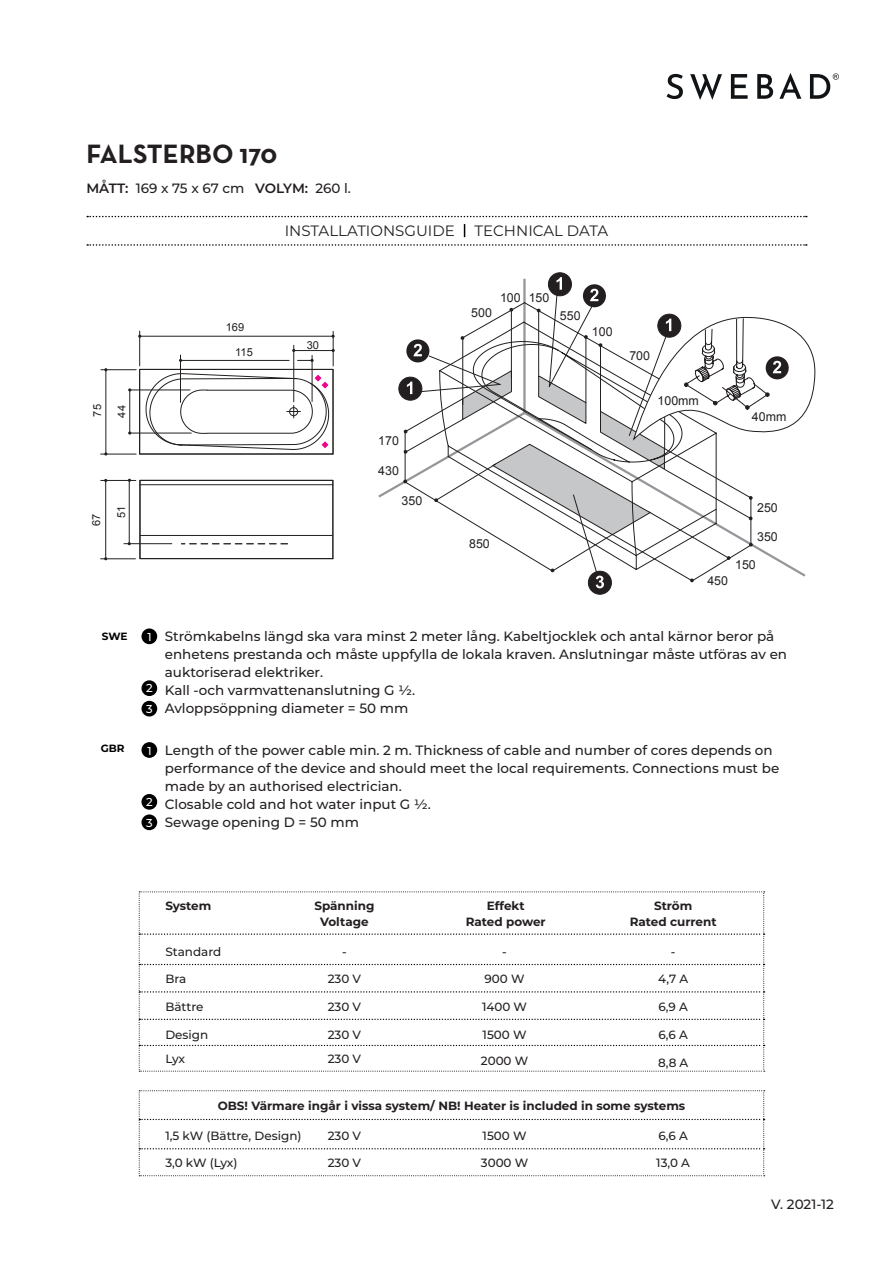
<style>
.page{position:relative;width:893px;height:1263px;background:#fff}
.page>*{position:absolute;margin:0;border:0;box-sizing:border-box;transform-origin:0 0}
.t1{font:700 27px "Neutra Text";color:#231f20}
.t2{font:15px "Montserrat";color:#231f20}
.t3{font:500 13.5px/18px "Montserrat";color:#231f20}
.t4{font:12.45px "Arial";color:#231f20}
.t5{font:500 12px "Montserrat";color:#231f20}
.t6{font:700 12px "Montserrat";color:#231f20}
.t7{font:500 11.55px "Montserrat";color:#fff}
.t8{font:11.1px "Arial";color:#231f20}
.t9{font:700 10.5px "Montserrat";color:#000001}
.s1{font-weight:600}
</style>
<div class="page">
<svg style="left:666px;top:74px;width:17px;height:25px"></svg>
<svg style="left:690px;top:74px;width:32px;height:26px"></svg>
<svg style="left:731px;top:74px;width:17px;height:25px"></svg>
<svg style="left:757px;top:74px;width:16px;height:25px"></svg>
<svg style="left:779px;top:73px;width:22px;height:26px"></svg>
<svg style="left:810px;top:73px;width:29px;height:26px"></svg>
<div style="left:588px;top:571px;width:23px;height:23px;background:#231f20;border-radius:50%"></div>
<div style="left:588px;top:571px;width:24px;height:23px;border:1px solid #231f20;border-radius:50%"></div>
<div style="left:399px;top:377px;width:23px;height:23px;background:#231f20;border-radius:50%"></div>
<div style="left:398px;top:377px;width:24px;height:23px;border:1px solid #231f20;border-radius:50%"></div>
<div style="left:548px;top:273px;width:23px;height:23px;background:#231f20;border-radius:50%"></div>
<div style="left:548px;top:272px;width:24px;height:24px;border:1px solid #231f20;border-radius:50%"></div>
<svg style="left:403px;top:277px;width:412px;height:311px"></svg>
<div style="left:139px;top:480px;width:194px;height:79px;border:1px solid #231f20"></div>
<div style="left:139px;top:369px;width:194px;height:85px;border:1px solid #231f20"></div>
<hr style="left:129px;top:433px;width:62px;height:1px;background:#231f20">
<hr style="left:129px;top:390px;width:61px;height:1px;background:#231f20">
<hr style="left:129px;top:390px;width:1px;height:42px;background:#231f20">
<hr style="left:101px;top:454px;width:35px;height:1px;background:#231f20">
<hr style="left:101px;top:369px;width:35px;height:1px;background:#231f20">
<hr style="left:106px;top:370px;width:1px;height:84px;background:#231f20">
<hr style="left:180px;top:355px;width:1px;height:47px;background:#231f20">
<hr style="left:312px;top:355px;width:1px;height:46px;background:#231f20">
<hr style="left:180px;top:360px;width:109px;height:1px;background:#231f20">
<svg style="left:297px;top:359px;width:17px;height:3px"></svg>
<hr style="left:139px;top:331px;width:1px;height:35px;background:#231f20">
<hr style="left:333px;top:331px;width:1px;height:35px;background:#231f20">
<hr style="left:140px;top:336px;width:193px;height:1px;background:#231f20">
<hr style="left:293px;top:345px;width:1px;height:57px;background:#231f20">
<hr style="left:294px;top:350px;width:39px;height:1px;background:#231f20">
<hr style="left:333px;top:369px;width:1px;height:85px;background:#231f20">
<hr style="left:140px;top:369px;width:193px;height:1px;background:#231f20">
<hr style="left:139px;top:369px;width:1px;height:85px;background:#231f20">
<hr style="left:140px;top:454px;width:193px;height:1px;background:#231f20">
<hr style="left:101px;top:480px;width:35px;height:1px;background:#231f20">
<hr style="left:101px;top:558px;width:34px;height:1px;background:#231f20">
<hr style="left:140px;top:480px;width:193px;height:1px;background:#231f20">
<hr style="left:140px;top:558px;width:193px;height:1px;background:#231f20">
<hr style="left:140px;top:484px;width:193px;height:1px;background:#231f20">
<hr style="left:105px;top:480px;width:1px;height:78px;background:#231f20">
<hr style="left:140px;top:485px;width:1px;height:73px;background:#231f20">
<hr style="left:333px;top:480px;width:1px;height:79px;background:#231f20">
<svg style="left:181px;top:543px;width:106px;height:1px"></svg>
<hr style="left:129px;top:480px;width:1px;height:64px;background:#231f20">
<hr style="left:140px;top:535px;width:193px;height:1px;background:#231f20">
<hr style="left:124px;top:543px;width:48px;height:1px;background:#231f20">
<svg style="left:146px;top:373px;width:183px;height:77px"></svg>
<svg style="left:87px;top:216px;width:720px;height:1px"></svg>
<svg style="left:87px;top:244px;width:720px;height:2px"></svg>
<svg style="left:464px;top:224px;width:1px;height:13px"></svg>
<div style="left:141px;top:628px;width:16px;height:16px;background:#000001;border-radius:50%"></div>
<div style="left:141px;top:742px;width:16px;height:16px;background:#000001;border-radius:50%"></div>
<div style="left:141px;top:680px;width:16px;height:16px;background:#000001;border-radius:50%"></div>
<div style="left:141px;top:794px;width:16px;height:16px;background:#000001;border-radius:50%"></div>
<div style="left:141px;top:701px;width:16px;height:15px;background:#000001;border-radius:50%"></div>
<div style="left:141px;top:814px;width:16px;height:16px;background:#000001;border-radius:50%"></div>
<svg style="left:139px;top:891px;width:626px;height:180px"></svg>
<svg style="left:139px;top:1090px;width:626px;height:86px"></svg>
<p class="t1" style="left:86px;top:137px;width:193px">FALSTERBO 170</p>
<p class="t3" style="left:86px;top:178px;width:266px"><span class="s1">MÅTT:</span> 169 x 75 x 67 cm <span class="s1">VOLYM:</span> 260 l.</p>
<p class="t2" style="left:285px;top:221px;width:172px">INSTALLATIONSGUIDE</p>
<p class="t2" style="left:475px;top:221px;width:135px">TECHNICAL DATA</p>
<p class="t8" style="left:90px;top:417px;width:14px;rotate:-90deg">75</p>
<p class="t8" style="left:114px;top:418px;width:14px;rotate:-90deg">44</p>
<p class="t8" style="left:89px;top:526px;width:14px;rotate:-90deg">67</p>
<p class="t8" style="left:114px;top:518px;width:14px;rotate:-90deg">51</p>
<p class="t9" style="left:102px;top:628px;width:27px">SWE</p>
<p class="t8" style="left:226px;top:320px;width:20px">169</p>
<p class="t8" style="left:235px;top:345px;width:19px">115</p>
<p class="t8" style="left:307px;top:337px;width:14px">30</p>
<p class="t4" style="left:378px;top:432px;width:22px">170</p>
<p class="t4" style="left:378px;top:462px;width:22px">430</p>
<p class="t4" style="left:402px;top:492px;width:22px">350</p>
<p class="t4" style="left:471px;top:304px;width:22px">500</p>
<p class="t4" style="left:500px;top:289px;width:51px">100 150</p>
<p class="t4" style="left:560px;top:307px;width:22px">550</p>
<p class="t4" style="left:592px;top:323px;width:22px">100</p>
<p class="t4" style="left:629px;top:347px;width:22px">700</p>
<p class="t4" style="left:658px;top:392px;width:43px">100mm</p>
<p class="t4" style="left:752px;top:408px;width:36px">40mm</p>
<p class="t4" style="left:469px;top:535px;width:22px">850</p>
<p class="t4" style="left:707px;top:572px;width:22px">450</p>
<p class="t4" style="left:757px;top:498px;width:22px">250</p>
<p class="t4" style="left:757px;top:528px;width:22px">350</p>
<p class="t4" style="left:735px;top:556px;width:22px">150</p>
<p class="t7" style="left:147px;top:629px;width:6px">1</p>
<p class="t7" style="left:146px;top:680px;width:8px">2</p>
<p class="t7" style="left:146px;top:701px;width:8px">3</p>
<p class="t3" style="left:165px;top:627px;width:611px">Strömkabelns längd ska vara minst 2 meter lång. Kabeltjocklek och antal kärnor beror på</p>
<p class="t3" style="left:165px;top:645px;width:624px">enhetens prestanda och måste uppfylla de lokala kraven. Anslutningar måste utföras av en auktoriserad elektriker.</p>
<p class="t3" style="left:165px;top:681px;width:252px">Kall -och varmvattenanslutning G ½.</p>
<p class="t3" style="left:165px;top:699px;width:245px">Avloppsöppning diameter = 50 mm</p>
<p class="t9" style="left:101px;top:741px;width:25px">GBR</p>
<p class="t3" style="left:165px;top:741px;width:609px">Length of the power cable min. 2 m. Thickness of cable and number of cores depends on</p>
<p class="t3" style="left:165px;top:759px;width:616px">performance of the device and should meet the local requirements. Connections must be</p>
<p class="t3" style="left:165px;top:777px;width:238px">made by an authorised electrician.</p>
<p class="t3" style="left:165px;top:795px;width:268px">Closable cold and hot water input G ½.</p>
<p class="t3" style="left:165px;top:813px;width:196px">Sewage opening D = 50 mm</p>
<p class="t7" style="left:147px;top:742px;width:6px">1</p>
<p class="t7" style="left:146px;top:794px;width:8px">2</p>
<p class="t7" style="left:146px;top:815px;width:8px">3</p>
<p class="t6" style="left:165px;top:897px;width:48px">System</p>
<p class="t5" style="left:165px;top:943px;width:57px">Standard</p>
<p class="t5" style="left:165px;top:971px;width:23px">Bra</p>
<p class="t5" style="left:165px;top:998px;width:40px">Bättre</p>
<p class="t5" style="left:165px;top:1026px;width:44px">Design</p>
<p class="t5" style="left:165px;top:1050px;width:21px">Lyx</p>
<p class="t6" style="left:314px;top:897px;width:61px">Spänning</p>
<p class="t6" style="left:320px;top:913px;width:50px">Voltage</p>
<p class="t5" style="left:342px;top:943px;width:6px">-</p>
<p class="t5" style="left:328px;top:971px;width:35px">230 V</p>
<p class="t5" style="left:328px;top:998px;width:35px">230 V</p>
<p class="t5" style="left:328px;top:1026px;width:35px">230 V</p>
<p class="t5" style="left:328px;top:1050px;width:35px">230 V</p>
<p class="t6" style="left:487px;top:897px;width:39px">Effekt</p>
<p class="t6" style="left:466px;top:913px;width:81px">Rated power</p>
<p class="t5" style="left:502px;top:943px;width:6px">-</p>
<p class="t5" style="left:485px;top:971px;width:42px">900 W</p>
<p class="t5" style="left:482px;top:998px;width:47px">1400 W</p>
<p class="t5" style="left:483px;top:1026px;width:45px">1500 W</p>
<p class="t5" style="left:481px;top:1052px;width:49px">2000 W</p>
<p class="t6" style="left:654px;top:897px;width:40px">Ström</p>
<p class="t6" style="left:630px;top:913px;width:88px">Rated current</p>
<p class="t5" style="left:671px;top:943px;width:6px">-</p>
<p class="t5" style="left:658px;top:971px;width:31px">4,7 A</p>
<p class="t5" style="left:658px;top:998px;width:31px">6,9 A</p>
<p class="t5" style="left:658px;top:1026px;width:31px">6,6 A</p>
<p class="t5" style="left:658px;top:1054px;width:32px">8,8 A</p>
<p class="t6" style="left:218px;top:1097px;width:469px">OBS! Värmare ingår i vissa system/ NB! Heater is included in some systems</p>
<p class="t5" style="left:165px;top:1127px;width:138px">1,5 kW (Bättre, Design)</p>
<p class="t5" style="left:165px;top:1154px;width:74px">3,0 kW (Lyx)</p>
<p class="t5" style="left:328px;top:1127px;width:35px">230 V</p>
<p class="t5" style="left:328px;top:1154px;width:35px">230 V</p>
<p class="t5" style="left:483px;top:1127px;width:45px">1500 W</p>
<p class="t5" style="left:481px;top:1154px;width:49px">3000 W</p>
<p class="t5" style="left:658px;top:1127px;width:31px">6,6 A</p>
<p class="t5" style="left:656px;top:1154px;width:35px">13,0 A</p>
<p class="t3" style="left:771px;top:1195px;width:64px">V. 2021-12</p>
</div>
